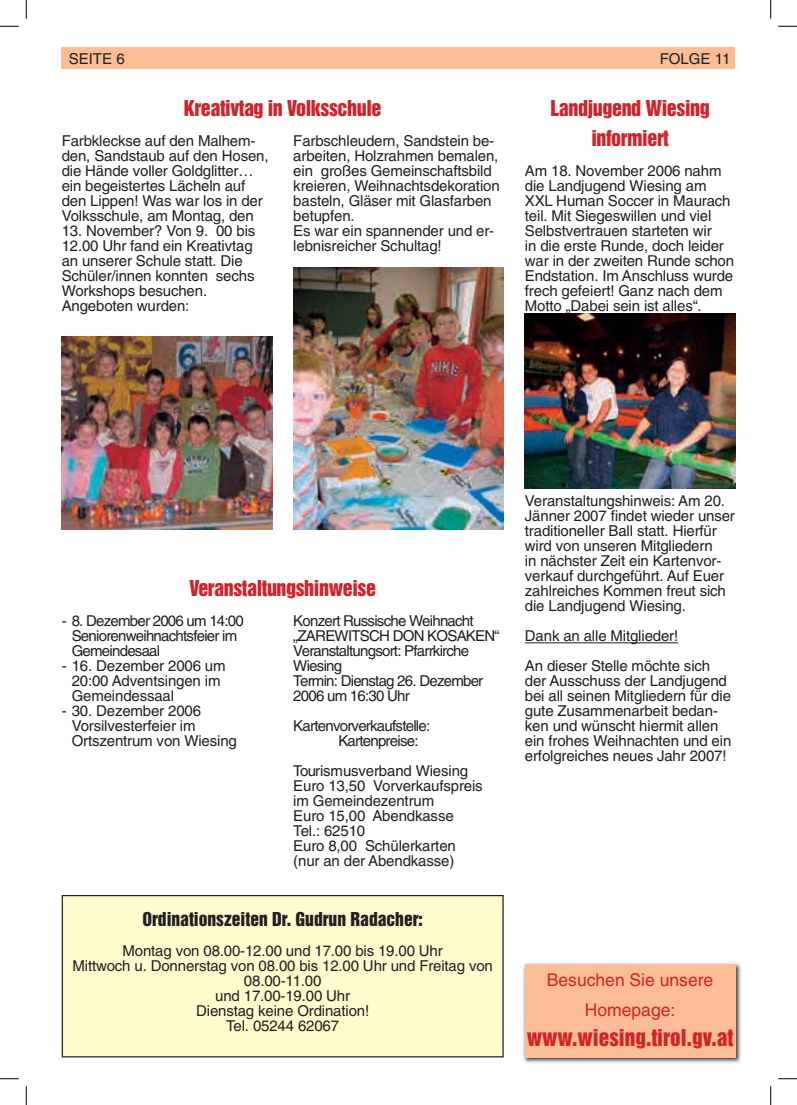
<style>
.page{position:relative;width:797px;height:1105px;background:#fff}
.page>*{position:absolute;margin:0;border:0;box-sizing:border-box;transform-origin:0 0}
.t1{font:21.25px "Helvetica Inserat";color:#d1232a}
.t2{font:20px/30px "Helvetica Inserat";letter-spacing:-.02em;color:#d1232a;text-align:center}
.t3{font:17.5px "Helvetica Inserat";color:#231f20}
.t4{font:17.5px/30px "Helvetica";color:#d1232a;text-align:center}
.t5{font:15px/15px "Helvetica";letter-spacing:-.01em;color:#231f20}
.t6{font:15px/15px "Helvetica";letter-spacing:-.05em;color:#231f20}
</style>
<div class="page">
<img style="left:294px;top:267px;width:209px;height:262px">
<img style="left:62px;top:337px;width:210px;height:192px">
<hr style="left:525px;top:642px;width:153px;height:1px;background:#231f20">
<img style="left:525px;top:313px;width:210px;height:175px">
<img style="left:522px;top:962px;width:219px;height:102px">
<div style="left:525px;top:964px;width:210px;height:93px;background:#fabd96"></div>
<div style="left:62px;top:48px;width:673px;height:21px;background:#fabd96"></div>
<div style="left:62px;top:895px;width:441px;height:162px;background:#fffbcc"></div>
<div style="left:62px;top:895px;width:441px;height:162px;border:1px solid #231f20"></div>
<svg style="left:0;top:25px;width:19px;height:2px"></svg>
<svg style="left:778px;top:25px;width:19px;height:2px"></svg>
<svg style="left:0;top:1078px;width:19px;height:1px"></svg>
<svg style="left:778px;top:1078px;width:19px;height:1px"></svg>
<svg style="left:25px;top:0;width:2px;height:19px"></svg>
<svg style="left:25px;top:1086px;width:2px;height:19px"></svg>
<svg style="left:770px;top:0;width:1px;height:19px"></svg>
<svg style="left:770px;top:1086px;width:1px;height:19px"></svg>
<p class="t5" style="left:69px;top:51px;width:57px">SEITE 6</p>
<p class="t5" style="left:659px;top:51px;width:72px">FOLGE 11</p>
<p class="t5" style="left:722px;top:51px;width:10px">0</p>
<h2 class="t2" style="left:184px;top:93px;width:199px">Kreativtag in Volksschule</h2>
<p class="t5" style="left:62px;top:133px;width:208px">Farbkleckse auf den Malhem&shy;den, Sandstaub auf den Hosen, die Hände voller Goldglitter… ein begeistertes Lächeln auf den Lippen! Was war los in der<br>Volksschule, am Montag, den</p>
<p class="t5" style="left:62px;top:223px;width:195px">13. November? Von 9. 00 bis<br>12.00 Uhr fand ein Kreativtag an unserer Schule statt. Die<br>Schüler/innen konnten sechs<br>Workshops besuchen.<br>Angeboten wurden:</p>
<p class="t5" style="left:293px;top:133px;width:208px">Farbschleudern, Sandstein be&shy;arbeiten, Holzrahmen bemalen, ein großes Gemeinschaftsbild kreieren, Weihnachtsdekoration basteln, Gläser mit Glasfarben betupfen.<br>Es war ein spannender und er&shy;lebnisreicher Schultag!</p>
<h2 class="t2" style="left:550px;top:93px;width:161px">Landjugend Wiesing informiert</h2>
<p class="t5" style="left:525px;top:163px;width:211px">Am 18. November 2006 nahm die Landjugend Wiesing am<br>XXL Human Soccer in Maurach teil. Mit Siegeswillen und viel<br>Selbstvertrauen starteten wir<br>in die erste Runde, doch leider war in der zweiten Runde schon<br>Endstation. Im Anschluss wurde frech gefeiert! Ganz nach dem<br>Motto „Dabei sein ist alles“.</p>
<h2 class="t2" style="left:189px;top:573px;width:188px">Veranstaltungshinweise</h2>
<p class="t6" style="left:72px;top:613px;width:174px;text-indent:-10px">- 8. Dezember 2006 um 14:00<br>Seniorenweihnachtsfeier im<br>Gemeindesaal</p>
<p class="t5" style="left:72px;top:658px;width:155px;text-indent:-10px">- 16. Dezember 2006 um<br>20:00 Adventsingen im<br>Gemeindessaal</p>
<p class="t5" style="left:72px;top:703px;width:167px;text-indent:-10px">- 30. Dezember 2006<br>Vorsilvesterfeier im<br>Ortszentrum von Wiesing</p>
<p class="t6" style="left:293px;top:613px;width:208px">Konzert Russische Weihnacht „ZAREWITSCH DON KOSAKEN“<br>Veranstaltungsort: Pfarrkirche<br>Wiesing<br>Termin: Dienstag 26. Dezember<br>2006 um 16:30 Uhr</p>
<p class="t6" style="left:338px;top:718px;width:93px;text-indent:-45px">Kartenvorverkaufstelle:<br>Kartenpreise:</p>
<p class="t5" style="left:293px;top:763px;width:191px">Tourismusverband Wiesing<br>Euro 13,50 Vorverkaufspreis im Gemeindezentrum<br>Euro 15,00 Abendkasse<br>Tel.: 62510<br>Euro 8,00 Schülerkarten (nur an der Abendkasse)</p>
<p class="t3" style="left:142px;top:909px;width:282px">Ordinationszeiten Dr. Gudrun Radacher:</p>
<p class="t5" style="left:72px;top:943px;width:422px;text-align:center">Montag von 08.00-12.00 und 17.00 bis 19.00 Uhr<br>Mittwoch u. Donnerstag von 08.00 bis 12.00 Uhr und Freitag von<br>08.00-11.00<br>und 17.00-19.00 Uhr<br>Dienstag keine Ordination!<br>Tel. 05244 62067</p>
<p class="t5" style="left:525px;top:493px;width:211px">Veranstaltungshinweis: Am 20.<br>Jänner 2007 findet wieder unser traditioneller Ball statt. Hierfür wird von unseren Mitgliedern<br>in nächster Zeit ein Kartenvor&shy;verkauf durchgeführt. Auf Euer zahlreiches Kommen freut sich die Landjugend Wiesing.</p>
<p class="t5" style="left:525px;top:621px;width:187px;line-height:30px">Dank an alle Mitglieder!<br>An dieser Stelle möchte sich</p>
<p class="t5" style="left:525px;top:673px;width:208px">der Ausschuss der Landjugend bei all seinen Mitgliedern für die gute Zusammenarbeit bedan&shy;ken und wünscht hiermit allen ein frohes Weihnachten und ein erfolgreiches neues Jahr 2007!</p>
<p class="t4" style="left:547px;top:965px;width:168px">Besuchen Sie unsere<br>Homepage:</p>
<h1 class="t1" style="left:527px;top:1025px;width:208px">www.wiesing.tirol.gv.at</h1>
</div>
